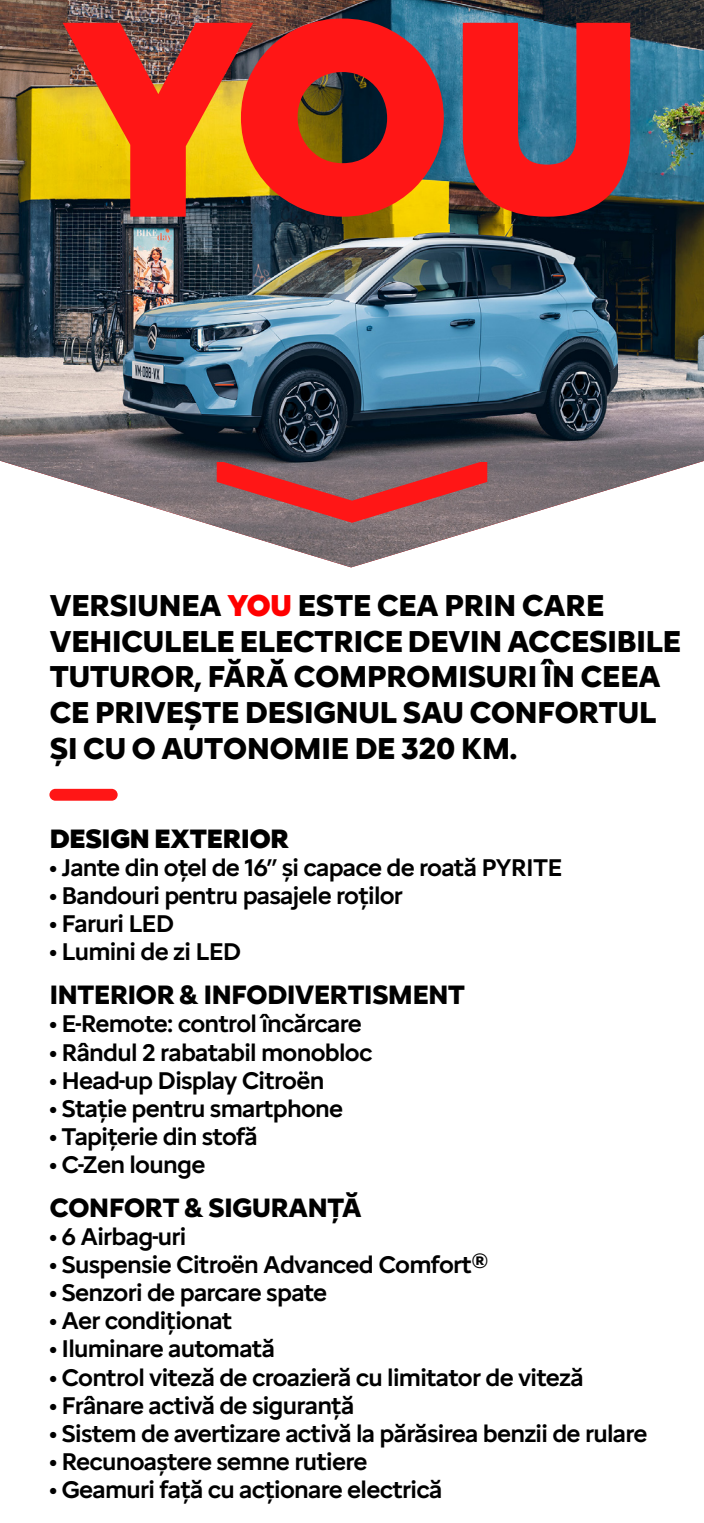
<style>
.page{position:relative;width:704px;height:1523px;background:#fff}
.page>*{position:absolute;margin:0;border:0;box-sizing:border-box;transform-origin:0 0}
.t1{font:700 31.25px/35.6px "Citroen Type";letter-spacing:-.025em;color:#000}
.t2{font:700 27.5px "Citroen Type";letter-spacing:-.03em;color:#000}
.t3{font:900 27.5px "Citroen Type";letter-spacing:-.03em;color:#000}
.t4{font:500 25px "Citroen Type";letter-spacing:-.03em;color:#000}
.s1{font-weight:900;color:#f00}
</style>
<div class="page">
<div style="left:49px;top:789px;width:69px;height:11px;background:#ff1616;border-radius:6px"></div>
<img style="left:0;top:0;width:703px;height:567px">
<img style="left:62px;top:19px;width:381px;height:198px">
<svg style="left:462px;top:23px;width:167px;height:194px;background:#bc3239"></svg>
<svg style="left:216px;top:461px;width:271px;height:62px;background:#ac5254"></svg>
<img style="left:121px;top:224px;width:496px;height:237px">
<p class="t1" style="left:49px;top:585px;width:633px">VERSIUNEA <span class="s1">YOU</span> ESTE CEA PRIN CARE VEHICULELE ELECTRICE DEVIN ACCESIBILE TUTUROR, FĂRĂ COMPROMISURI ÎN CEEA CE PRIVEȘTE DESIGNUL SAU CONFORTUL ȘI CU O AUTONOMIE DE 320 KM.</p>
<p class="t3" style="left:49px;top:817px;width:241px">DESIGN EXTERIOR</p>
<p class="t4" style="left:49px;top:848px;width:514px">• Jante din oțel de 16’’ și capace de roată PYRITE</p>
<p class="t4" style="left:49px;top:877px;width:355px">• Bandouri pentru pasajele roţilor</p>
<p class="t4" style="left:49px;top:905px;width:126px">• Faruri LED</p>
<p class="t4" style="left:49px;top:933px;width:193px">• Lumini de zi LED</p>
<p class="t2" style="left:49px;top:974px;width:417px">INTERIOR &amp; INFODIVERTISMENT</p>
<p class="t4" style="left:49px;top:1005px;width:314px">• E-Remote: control încărcare</p>
<p class="t4" style="left:49px;top:1033px;width:324px">• Rândul 2 rabatabil monobloc</p>
<p class="t4" style="left:49px;top:1061px;width:276px">• Head-up Display Citroën</p>
<p class="t4" style="left:49px;top:1089px;width:295px">• Stație pentru smartphone</p>
<p class="t4" style="left:49px;top:1117px;width:210px">• Tapițerie din stofă</p>
<p class="t4" style="left:49px;top:1145px;width:157px">• C-Zen lounge</p>
<p class="t2" style="left:49px;top:1186px;width:314px">CONFORT &amp; SIGURANȚĂ</p>
<p class="t4" style="left:49px;top:1217px;width:138px">• 6 Airbag-uri</p>
<p class="t4" style="left:49px;top:1245px;width:440px">• Suspensie Citroën Advanced Comfort®</p>
<p class="t4" style="left:49px;top:1273px;width:279px">• Senzori de parcare spate</p>
<p class="t4" style="left:49px;top:1302px;width:184px">• Aer condiționat</p>
<p class="t4" style="left:49px;top:1330px;width:227px">• Iluminare automată</p>
<p class="t4" style="left:49px;top:1358px;width:535px">• Control viteză de croazieră cu limitator de viteză</p>
<p class="t4" style="left:49px;top:1386px;width:306px">• Frânare activă de siguranță</p>
<p class="t4" style="left:49px;top:1414px;width:599px">• Sistem de avertizare activă la părăsirea benzii de rulare</p>
<p class="t4" style="left:49px;top:1442px;width:319px">• Recunoaștere semne rutiere</p>
<p class="t4" style="left:49px;top:1470px;width:394px">• Geamuri față cu acționare electrică</p>
</div>
